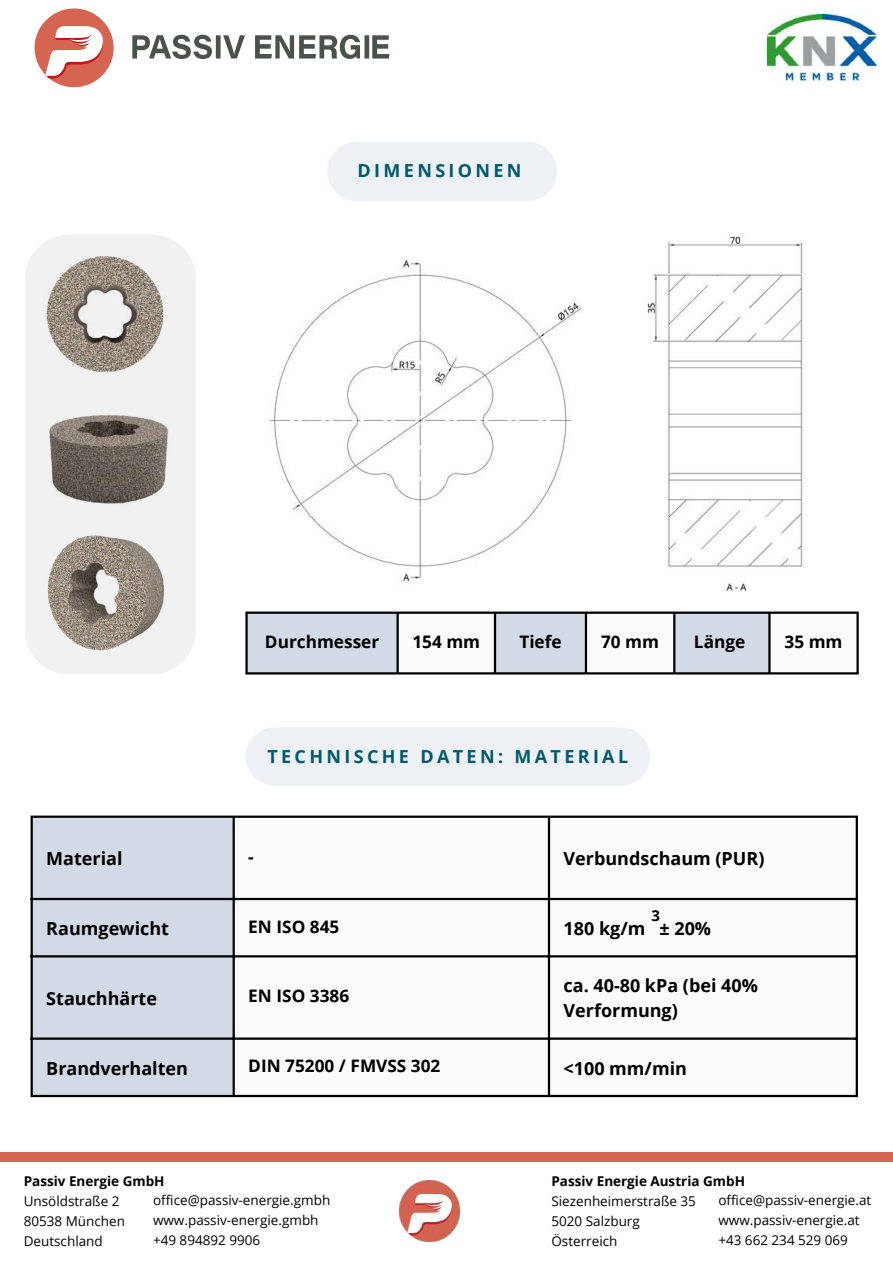
<style>
.page{position:relative;width:893px;height:1264px;background:#fff}
.page>*{position:absolute;margin:0;border:0;box-sizing:border-box;transform-origin:0 0}
.t1{font:700 18px/24.8px "Open Sans";color:#000}
.t2{font:700 18px "Open Sans";letter-spacing:.185em;color:#005a6d}
.t3{font:700 17.25px "Open Sans";color:#000}
.t4{font:700 15px "Open Sans";color:#000}
.t5{font:13.5px/20.2px "Open Sans";color:#000}
.t6{font:700 13.5px "Open Sans";color:#000}
</style>
<div class="page">
<div style="left:327px;top:142px;width:229px;height:59px;background:#edf0f5"></div>
<div style="left:33px;top:817px;width:199px;height:277px;background:#d2dae5"></div>
<svg style="left:235px;top:817px;width:620px;height:277px"></svg>
<hr style="left:31px;top:817px;width:2px;height:277px;background:#000">
<hr style="left:232px;top:817px;width:3px;height:277px;background:#000">
<hr style="left:548px;top:817px;width:2px;height:277px;background:#000">
<hr style="left:855px;top:817px;width:2px;height:277px;background:#000">
<hr style="left:31px;top:815px;width:826px;height:2px;background:#000">
<hr style="left:31px;top:897px;width:826px;height:3px;background:#000">
<hr style="left:31px;top:955px;width:826px;height:2px;background:#000">
<hr style="left:31px;top:1037px;width:826px;height:2px;background:#000">
<hr style="left:31px;top:1094px;width:826px;height:3px;background:#000">
<div style="left:25px;top:234px;width:171px;height:440px;background:#f0f1f0;border-radius:44px"></div>
<img style="left:38px;top:247px;width:134px;height:134px;border-radius:50%">
<img style="left:31px;top:375px;width:154px;height:154px;border-radius:50%">
<img style="left:33px;top:519px;width:145px;height:144px;border-radius:50%">
<div style="left:245px;top:727px;width:405px;height:58px;background:#edf0f5;border-radius:29px"></div>
<img style="left:235px;top:234px;width:634px;height:357px;border-radius:30px">
<svg style="left:248px;top:614px;width:523px;height:58px"></svg>
<hr style="left:245px;top:614px;width:3px;height:58px;background:#000">
<hr style="left:396px;top:614px;width:3px;height:58px;background:#000">
<hr style="left:494px;top:614px;width:2px;height:58px;background:#000">
<hr style="left:584px;top:614px;width:3px;height:58px;background:#000">
<hr style="left:673px;top:614px;width:2px;height:58px;background:#000">
<hr style="left:768px;top:614px;width:2px;height:58px;background:#000">
<hr style="left:856px;top:614px;width:2px;height:58px;background:#000">
<hr style="left:245px;top:611px;width:613px;height:3px;background:#000">
<hr style="left:245px;top:672px;width:613px;height:2px;background:#000">
<img style="left:399px;top:1180px;width:61px;height:61px">
<div style="left:0;top:1152px;width:892px;height:9px;background:#d56451"></div>
<img style="left:767px;top:14px;width:109px;height:68px">
<div style="left:35px;top:8px;width:79px;height:79px;background:#d56451;border-radius:50%"></div>
<svg style="left:45px;top:26px;width:59px;height:52px"></svg>
<svg style="left:132px;top:35px;width:257px;height:24px"></svg>
<h1 class="t2" style="left:357px;top:158px;width:165px">DIMENSIONEN</h1>
<p class="t3" style="left:265px;top:629px;width:116px">Durchmesser</p>
<p class="t3" style="left:412px;top:629px;width:69px">154 mm</p>
<p class="t3" style="left:519px;top:629px;width:44px">Tiefe</p>
<p class="t3" style="left:601px;top:629px;width:59px">70 mm</p>
<p class="t3" style="left:694px;top:629px;width:53px">Länge</p>
<p class="t3" style="left:784px;top:629px;width:59px">35 mm</p>
<h1 class="t2" style="left:267px;top:744px;width:362px">TECHNISCHE DATEN: MATERIAL</h1>
<h1 class="t1" style="left:46px;top:845px;width:78px">Material</h1>
<p class="t3" style="left:248px;top:844px;width:7px">-</p>
<h1 class="t1" style="left:563px;top:845px;width:202px">Verbundschaum (PUR)</h1>
<p class="t4" style="left:651px;top:905px;width:10px">3</p>
<h1 class="t1" style="left:46px;top:915px;width:124px">Raumgewicht</h1>
<p class="t3" style="left:248px;top:914px;width:93px">EN ISO 845</p>
<h1 class="t1" style="left:563px;top:915px;width:149px">180 kg/m ± 20%</h1>
<h1 class="t1" style="left:46px;top:985px;width:112px">Stauchhärte</h1>
<p class="t3" style="left:248px;top:984px;width:102px">EN ISO 3386</p>
<h1 class="t1" style="left:563px;top:973px;width:196px">ca. 40-80 kPa (bei 40%<br>Verformung)</h1>
<h1 class="t1" style="left:46px;top:1055px;width:143px">Brandverhalten</h1>
<p class="t3" style="left:248px;top:1053px;width:194px">DIN 75200 / FMVSS 302</p>
<h1 class="t1" style="left:563px;top:1055px;width:125px">&lt;100 mm/min</h1>
<p class="t6" style="left:24px;top:1171px;width:142px">Passiv Energie GmbH</p>
<p class="t5" style="left:24px;top:1190px;width:103px">Unsöldstraße 2<br>80538 München<br>Deutschland</p>
<p class="t5" style="left:153px;top:1189px;width:179px">office@passiv-energie.gmbh www.passiv-energie.gmbh +49 894892 9906</p>
<p class="t6" style="left:551px;top:1171px;width:195px">Passiv Energie Austria GmbH</p>
<p class="t5" style="left:551px;top:1190px;width:146px">Siezenheimerstraße 35<br>5020 Salzburg<br>Österreich</p>
<p class="t5" style="left:718px;top:1189px;width:154px">office@passiv-energie.at www.passiv-energie.at +43 662 234 529 069</p>
</div>
